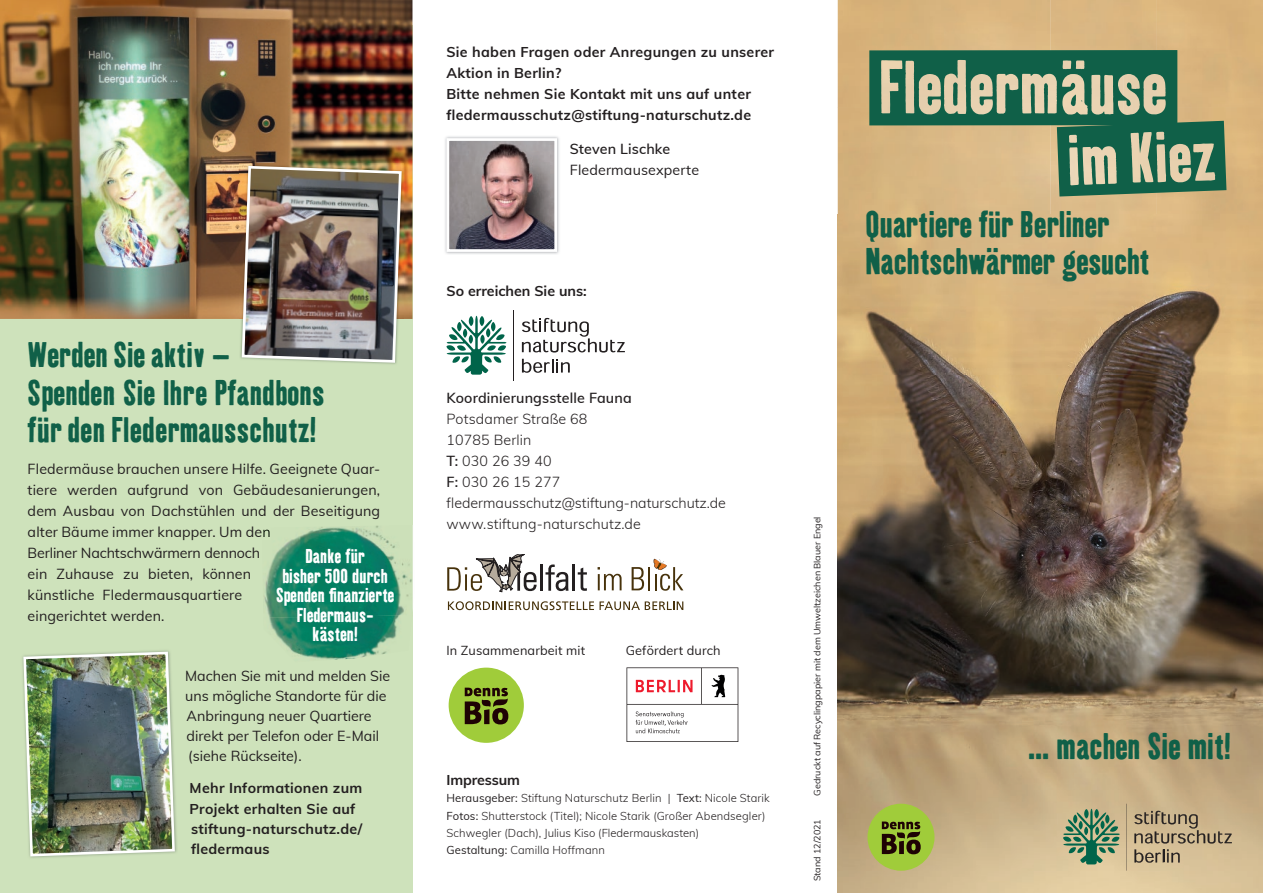
<style>
.page{position:relative;width:1263px;height:893px;background:#fff}
.page>*{position:absolute;margin:0;border:0;box-sizing:border-box;transform-origin:0 0}
.t1{font:36px/37.5px "Kipp No 1";letter-spacing:-.005em;color:#106048}
.t2{font:34.5px/37.5px "Kipp No 1";letter-spacing:.015em;color:#106048}
.t3{font:19.5px/19.5px "Kipp No 1";letter-spacing:.01em;color:#fff;text-align:center}
.t4{font:14.25px/21px "Muli";letter-spacing:.01em;color:#231f20}
.t5{font:700 14.25px/21px "Muli";letter-spacing:.02em;color:#231f20}
.t6{font:300 14.25px/21px "Muli";letter-spacing:.01em;color:#231f20}
.t7{font:600 14.25px "Muli";letter-spacing:.01em;color:#231f20}
.t8{font:700 14.25px "Muli";color:#231f20}
.t9{font:700 14.25px "Muli";letter-spacing:-.01em;color:#231f20}
.t10{font:12.75px "Muli";letter-spacing:.01em;color:#231f20}
.t11{font:300 11.25px/17.2px "Muli";letter-spacing:.01em;color:#231f20}
.t12{font:9px "Muli";color:#231f20}
.s1{font-weight:600}
.s2{font-weight:400}
</style>
<div class="page">
<div style="left:0;top:26px;width:412px;height:867px;background:#cee2bb"></div>
<img style="left:838px;top:322px;width:425px;height:571px">
<img style="left:838px;top:0;width:106px;height:322px">
<div style="left:944px;top:0;width:213px;height:50px;background:#dbb781"></div>
<img style="left:1157px;top:0;width:106px;height:214px">
<div style="left:944px;top:197px;width:213px;height:17px;background:#dbba89"></div>
<img style="left:944px;top:214px;width:319px;height:108px">
<svg style="left:869px;top:50px;width:357px;height:147px;background:#849774"></svg>
<svg style="left:1063px;top:809px;width:57px;height:55px;background:#839d78"></svg>
<svg style="left:1126px;top:804px;width:106px;height:67px;background:#bca884"></svg>
<div style="left:867px;top:804px;width:67px;height:67px;background:#a0cc3a;border-radius:50%"></div>
<svg style="left:882px;top:821px;width:39px;height:33px"></svg>
<div style="left:449px;top:668px;width:75px;height:75px;background:#a0cc3a;border-radius:50%"></div>
<svg style="left:465px;top:688px;width:43px;height:36px"></svg>
<img style="left:445px;top:136px;width:114px;height:118px">
<img style="left:450px;top:142px;width:103px;height:106px">
<div style="left:446px;top:138px;width:111px;height:114px;border:3px solid #fff"></div>
<img style="left:0;top:0;width:412px;height:319px">
<img style="left:240px;top:164px;width:163px;height:200px">
<img style="left:22px;top:650px;width:154px;height:208px">
<img style="left:412px;top:525px;width:1px;height:88px">
<img style="left:263px;top:525px;width:149px;height:90px">
<img style="left:268px;top:615px;width:132px;height:45px">
<svg style="left:263px;top:528px;width:8px;height:12px"></svg>
<svg style="left:446px;top:316px;width:60px;height:59px"></svg>
<hr style="left:514px;top:310px;width:1px;height:71px;background:#231f20">
<svg style="left:522px;top:359px;width:48px;height:14px"></svg>
<svg style="left:522px;top:318px;width:103px;height:35px"></svg>
<svg style="left:448px;top:601px;width:235px;height:9px"></svg>
<svg style="left:598px;top:567px;width:24px;height:23px"></svg>
<svg style="left:632px;top:567px;width:12px;height:23px"></svg>
<hr style="left:648px;top:567px;width:2px;height:23px;background:#47320b">
<hr style="left:540px;top:565px;width:3px;height:26px;background:#231f20">
<svg style="left:545px;top:564px;width:23px;height:27px"></svg>
<hr style="left:572px;top:565px;width:3px;height:26px;background:#231f20">
<svg style="left:578px;top:567px;width:9px;height:24px"></svg>
<svg style="left:654px;top:559px;width:29px;height:32px"></svg>
<svg style="left:447px;top:554px;width:90px;height:39px"></svg>
<svg style="left:626px;top:667px;width:112px;height:75px"></svg>
<h2 class="t2" style="left:28px;top:336px;width:299px">Werden Sie aktiv –<br>Spenden Sie lhre Pfandbons für den Fledermausschutz!</h2>
<p class="t4" style="left:28px;top:458px;width:354px">Fledermäuse brauchen unsere Hilfe. Geeignete Quar&shy;tiere werden aufgrund von Gebäudesanierungen, dem Ausbau von Dachstühlen und der Beseitigung alter Bäume immer knapper. Um den<br>Berliner Nachtschwärmern dennoch<br>ein Zuhause zu bieten, können<br>künstliche Fledermausquartiere<br>eingerichtet werden.</p>
<h3 class="t3" style="left:276px;top:546px;width:120px">Danke für<br>bisher 500 durch<br>Spenden finanzierte<br>Fledermaus&shy;kästen!</h3>
<p class="t4" style="left:185px;top:665px;width:207px;line-height:20.1px">Machen Sie mit und melden Sie uns mögliche Standorte für die<br>Anbringung neuer Quartiere direkt per Telefon oder E-Mail (siehe Rückseite).</p>
<p class="t5" style="left:190px;top:778px;width:174px;line-height:20.1px">Mehr Informationen zum<br>Projekt erhalten Sie auf stiftung-naturschutz.de/ fledermaus</p>
<p class="t5" style="left:446px;top:41px;width:329px">Sie haben Fragen oder Anregungen zu unserer Aktion in Berlin?<br>Bitte nehmen Sie Kontakt mit uns auf unter fledermausschutz@stiftung-naturschutz.de</p>
<p class="t7" style="left:570px;top:138px;width:102px">Steven Lischke</p>
<p class="t4" style="left:570px;top:159px;width:131px">Fledermausexperte</p>
<p class="t8" style="left:446px;top:280px;width:142px">So erreichen Sie uns:</p>
<p class="t7" style="left:446px;top:388px;width:187px">Koordinierungsstelle Fauna</p>
<p class="t6" style="left:446px;top:408px;width:281px">Potsdamer Straße 68<br>10785 Berlin<br><span class="s1">T:</span> 030 26 39 40<br><span class="s1">F:</span> 030 26 15 277 fledermausschutz@stiftung-naturschutz.de www.stiftung-naturschutz.de</p>
<p class="t10" style="left:446px;top:641px;width:140px">In Zusammenarbeit mit</p>
<p class="t10" style="left:626px;top:641px;width:96px">Gefördert durch</p>
<p class="t9" style="left:446px;top:769px;width:75px">Impressum</p>
<p class="t11" style="left:446px;top:789px;width:325px"><span class="s2">Herausgeber:</span> Stiftung Naturschutz Berlin | <span class="s2">Text:</span> Nicole Starik <span class="s2">Fotos:</span> Shutterstock (Titel); Nicole Starik (Großer Abendsegler)<br>Schwegler (Dach), Julius Kiso (Fledermauskasten)<br><span class="s2">Gestaltung:</span> Camilla Hoffmann</p>
<p class="t12" style="left:811px;top:796px;width:281px;rotate:-90deg">Gedruckt auf Recyclingpapier mit dem Umweltzeichen Blauer Engel</p>
<p class="t12" style="left:811px;top:881px;width:64px;rotate:-90deg">Stand 12/2021</p>
<h1 class="t1" style="left:865px;top:204px;width:286px">Quartiere für Berliner<br>Nachtschwärmer gesucht</h1>
<h1 class="t1" style="left:1028px;top:726px;width:204px">... machen Sie mit!</h1>
</div>
